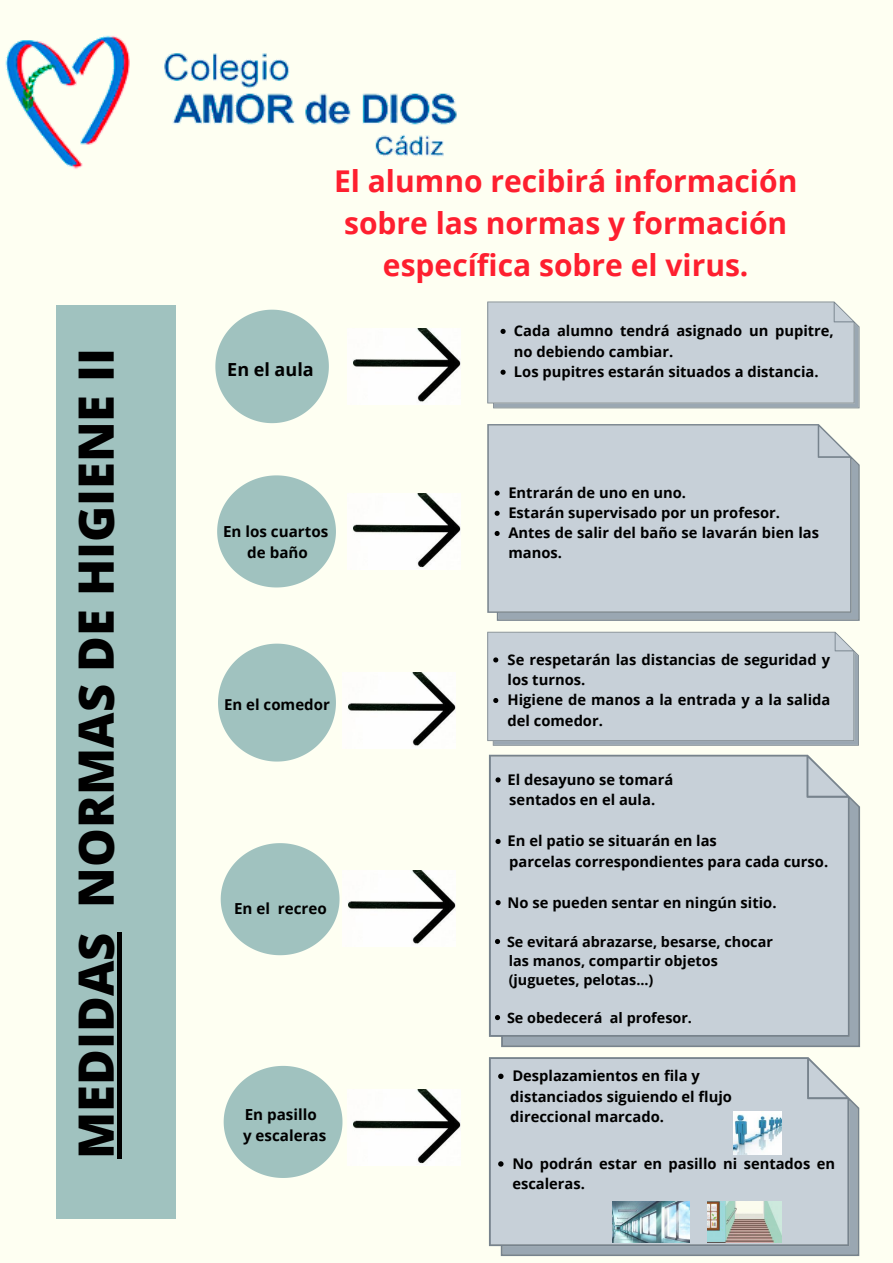
<style>
.page{position:relative;width:893px;height:1263px;background:#fefff2}
.page>*{position:absolute;margin:0;border:0;box-sizing:border-box;transform-origin:0 0}
.t1{font:800 48.75px "Open Sans";color:#000}
.t2{font:700 30px/41.6px "Open Sans";color:#fe1f2f;text-align:center}
.t3{font:700 18px "Open Sans";color:#000}
.t4{font:700 15.15px/20.9px "Open Sans";color:#000;text-align:center}
.t5{font:700 15px "Open Sans";color:#000}
.t6{font:700 14.7px/20.4px "Open Sans";color:#000}
.t7{font:700 14.4px/18.9px "Open Sans";color:#000}
</style>
<div class="page">
<div style="left:56px;top:305px;width:120px;height:913px;background:#a0c2bf"></div>
<img style="left:5px;top:35px;width:452px;height:134px">
<svg style="left:215px;top:310px;width:114px;height:113px"></svg>
<svg style="left:217px;top:475px;width:119px;height:112px"></svg>
<svg style="left:221px;top:843px;width:118px;height:112px"></svg>
<svg style="left:224px;top:1066px;width:118px;height:112px"></svg>
<svg style="left:218px;top:644px;width:118px;height:117px"></svg>
<img style="left:348px;top:870px;width:107px;height:76px">
<img style="left:353px;top:1090px;width:107px;height:76px">
<img style="left:348px;top:672px;width:107px;height:76px">
<img style="left:353px;top:328px;width:107px;height:76px">
<img style="left:353px;top:493px;width:107px;height:76px">
<svg style="left:487px;top:424px;width:372px;height:197px;background:#c3ccd4"></svg>
<svg style="left:489px;top:755px;width:371px;height:292px;background:#c3ccd4"></svg>
<svg style="left:489px;top:1057px;width:370px;height:199px;background:#c1cad2"></svg>
<hr style="left:117px;top:933px;width:4px;height:226px;background:#000">
<svg style="left:495px;top:777px;width:5px;height:5px"></svg>
<svg style="left:495px;top:839px;width:5px;height:5px"></svg>
<svg style="left:495px;top:900px;width:5px;height:5px"></svg>
<svg style="left:495px;top:939px;width:5px;height:5px"></svg>
<svg style="left:495px;top:1015px;width:5px;height:5px"></svg>
<svg style="left:487px;top:632px;width:372px;height:114px;background:#c3ccd4"></svg>
<svg style="left:487px;top:302px;width:372px;height:106px;background:#c3ccd4"></svg>
<svg style="left:494px;top:491px;width:5px;height:5px"></svg>
<svg style="left:494px;top:511px;width:5px;height:5px"></svg>
<svg style="left:494px;top:531px;width:5px;height:5px"></svg>
<svg style="left:498px;top:1073px;width:5px;height:6px"></svg>
<svg style="left:498px;top:1161px;width:5px;height:5px"></svg>
<img style="left:733px;top:1112px;width:48px;height:42px">
<img style="left:613px;top:1201px;width:76px;height:41px">
<img style="left:707px;top:1201px;width:74px;height:41px">
<h2 class="t2" style="left:334px;top:160px;width:465px">El alumno recibirá información sobre las normas y formación específica sobre el virus.</h2>
<h1 class="t1" style="left:62px;top:1159px;width:812px;rotate:-90deg">MEDIDAS NORMAS DE HIGIENE II</h1>
<p class="t3" style="left:227px;top:357px;width:88px">En el aula</p>
<p class="t4" style="left:223px;top:521px;width:107px">En los cuartos de baño</p>
<p class="t5" style="left:224px;top:694px;width:107px">En el comedor</p>
<p class="t4" style="left:234px;top:897px;width:94px">En el recreo</p>
<p class="t4" style="left:243px;top:1103px;width:85px;text-align:left">En pasillo y escaleras</p>
<p class="t6" style="left:514px;top:320px;width:321px">Cada alumno tendrá asignado un pupitre, no debiendo cambiar.<br>Los pupitres estarán situados a distancia.</p>
<p class="t6" style="left:508px;top:482px;width:312px;line-height:20.2px">Entrarán de uno en uno.<br>Estarán supervisado por un profesor.<br>Antes de salir del baño se lavarán bien las manos.</p>
<p class="t6" style="left:507px;top:649px;width:324px">Se respetarán las distancias de seguridad y los turnos.<br>Higiene de manos a la entrada y a la salida del comedor.</p>
<p class="t6" style="left:507px;top:769px;width:167px">El desayuno se tomará</p>
<p class="t6" style="left:509px;top:789px;width:147px">sentados en el aula.</p>
<p class="t6" style="left:507px;top:830px;width:211px">En el patio se situarán en las</p>
<p class="t6" style="left:509px;top:851px;width:320px">parcelas correspondientes para cada curso.</p>
<p class="t6" style="left:507px;top:892px;width:270px">No se pueden sentar en ningún sitio.</p>
<p class="t7" style="left:507px;top:932px;width:267px">Se evitará abrazarse, besarse, chocar</p>
<p class="t7" style="left:509px;top:950px;width:211px">las manos, compartir objetos (juguetes, pelotas...)</p>
<p class="t7" style="left:507px;top:1008px;width:186px">Se obedecerá al profesor.</p>
<p class="t6" style="left:512px;top:1065px;width:189px">Desplazamientos en fila y</p>
<p class="t6" style="left:510px;top:1086px;width:223px">distanciados siguiendo el flujo direccional marcado.</p>
<p class="t6" style="left:512px;top:1153px;width:324px">No podrán estar en pasillo ni sentados en escaleras.</p>
</div>
